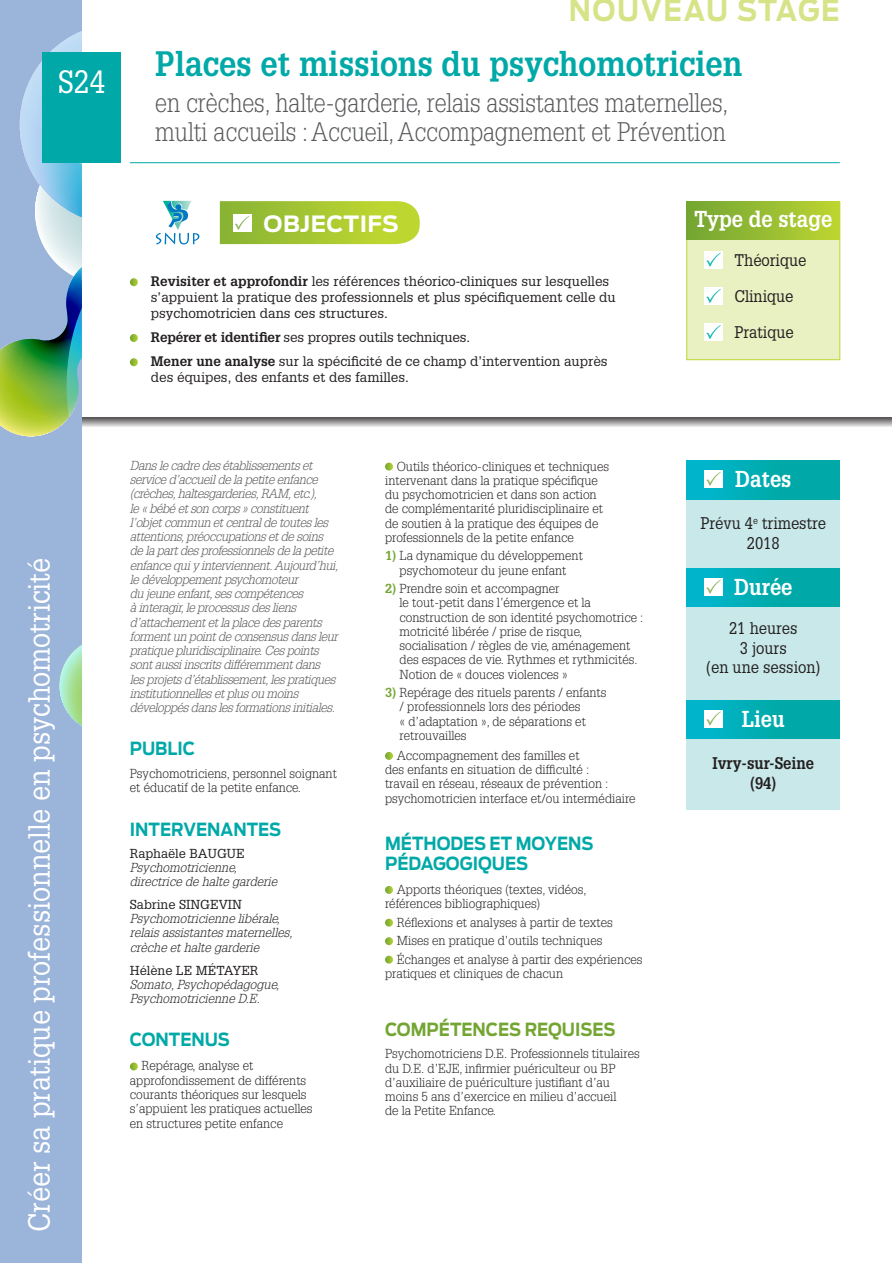
<style>
.page{position:relative;width:893px;height:1263px;background:#fff}
.page>*{position:absolute;margin:0;border:0;box-sizing:border-box;transform-origin:0 0}
.t1{font:700 34.5px "Glypha LT Std";color:#00a9a7;scale:.9 1}
.t2{font:31.5px "Glypha LT Std";color:#fff;scale:.9 1}
.t3{font:30px "Glypha LT Std";color:#fff;scale:.9 1}
.t4{font:700 30px "Antenna";letter-spacing:.055em;color:#d7e387;scale:.9 1}
.t5{font:300 26.25px/28.5px "Glypha LT Std";color:#57585a;scale:.9 1}
.t6{font:700 22.5px "Glypha LT Std";color:#fff;scale:.9 1}
.t7{font:700 22.35px "Antenna";letter-spacing:.015em;color:#fff}
.t8{font:700 18px/19.5px "Antenna";color:#00a9a7;scale:.9 1}
.t9{font:700 18px "Antenna";color:#73a532;scale:.9 1}
.t10{font:16.5px/19.5px "Glypha LT Std";color:#231f20;text-align:center;scale:.9 1}
.t11{font:700 16.5px/19.5px "Glypha LT Std";color:#231f20;text-align:center;scale:.9 1}
.t12{font:13.5px/15.8px "Glypha LT Std";color:#231f20}
.t13{font:300 12.75px/14.2px "Glypha LT Std";color:#231f20}
.t14{font:italic 300 12.75px/14.2px "Glypha LT Std";letter-spacing:-.03em;color:#57585a}
.t15{font:italic 300 12.75px/14.2px "Glypha LT Std";color:#231f20}
.t16{font:12.75px "Glypha LT Std";color:#231f20}
.s1{font-weight:700}
.s2{font-weight:700;color:#73a532}
</style>
<div class="page">
<svg style="left:83px;top:418px;width:809px;height:9px;background:#a5a3a4"></svg>
<div style="left:0;top:0;width:82px;height:1263px;background:#9bb4da"></div>
<svg style="left:59px;top:645px;width:23px;height:81px"></svg>
<svg style="left:0;top:31px;width:83px;height:406px"></svg>
<div style="left:687px;top:461px;width:153px;height:349px;background:#c9e8e9"></div>
<div style="left:43px;top:52px;width:78px;height:110px;background:#00a9a7"></div>
<div style="left:687px;top:461px;width:153px;height:38px;background:linear-gradient(to right,#00b5cb,#00a69d)"></div>
<div style="left:687px;top:569px;width:153px;height:38px;background:linear-gradient(to right,#00b5cb,#00a69d)"></div>
<hr style="left:130px;top:162px;width:710px;height:1px;background:#00a9a7">
<svg style="left:130px;top:278px;width:8px;height:8px"></svg>
<svg style="left:130px;top:334px;width:8px;height:8px"></svg>
<svg style="left:130px;top:358px;width:8px;height:8px"></svg>
<svg style="left:130px;top:1062px;width:8px;height:8px"></svg>
<svg style="left:385px;top:463px;width:8px;height:8px"></svg>
<svg style="left:385px;top:752px;width:8px;height:8px"></svg>
<svg style="left:385px;top:886px;width:8px;height:8px"></svg>
<svg style="left:385px;top:919px;width:8px;height:8px"></svg>
<svg style="left:385px;top:937px;width:8px;height:8px"></svg>
<svg style="left:385px;top:956px;width:8px;height:8px"></svg>
<div style="left:705px;top:470px;width:18px;height:18px;background:#fff"></div>
<svg style="left:706px;top:472px;width:15px;height:14px"></svg>
<svg style="left:220px;top:201px;width:200px;height:43px;background:#adca3e"></svg>
<div style="left:705px;top:578px;width:18px;height:18px;background:#fff"></div>
<svg style="left:706px;top:580px;width:15px;height:14px"></svg>
<svg style="left:156px;top:200px;width:43px;height:45px"></svg>
<div style="left:687px;top:700px;width:153px;height:39px;background:linear-gradient(to right,#00b5cb,#00a69d)"></div>
<div style="left:705px;top:709px;width:18px;height:18px;background:#fff"></div>
<svg style="left:706px;top:711px;width:15px;height:14px"></svg>
<div style="left:686px;top:201px;width:154px;height:159px;background:#e9f0c1;border:1px solid #bed630"></div>
<div style="left:687px;top:201px;width:153px;height:38px;background:linear-gradient(to right,#72a434,#bdd531)"></div>
<div style="left:705px;top:251px;width:18px;height:18px;background:#fff"></div>
<svg style="left:706px;top:253px;width:15px;height:14px"></svg>
<div style="left:705px;top:287px;width:18px;height:18px;background:#fff"></div>
<svg style="left:706px;top:289px;width:15px;height:14px"></svg>
<div style="left:705px;top:323px;width:18px;height:18px;background:#fff"></div>
<svg style="left:706px;top:325px;width:15px;height:14px"></svg>
<h2 class="t2" style="left:58px;top:63px;width:54px">S24</h2>
<h3 class="t4" style="left:569px;top:-8px;width:303px">NOUVEAU STAGE</h3>
<h1 class="t1" style="left:155px;top:43px;width:654px">Places et missions du psychomotricien</h1>
<h3 class="t5" style="left:155px;top:89px;width:638px">en crèches, halte-garderie, relais assistantes maternelles, multi accueils : Accueil, Accompagnement et Prévention</h3>
<h3 class="t7" style="left:264px;top:210px;width:137px">OBJECTIFS</h3>
<p class="t12" style="left:151px;top:273px;width:466px"><span class="s1">Revisiter et approfondir</span> les références théorico-cliniques sur lesquelles s’appuient la pratique des professionnels et plus spécifiquement celle du psychomotricien dans ces structures.</p>
<p class="t12" style="left:151px;top:325px;width:458px;line-height:24.3px"><span class="s1">Repérer et identifier</span> ses propres outils techniques.<br><span class="s1">Mener une analyse</span> sur la spécificité de ce champ d’intervention auprès</p>
<p class="t12" style="left:151px;top:369px;width:260px">des équipes, des enfants et des familles.</p>
<h3 class="t6" style="left:694px;top:205px;width:155px">Type de stage</h3>
<p class="t10" style="left:734px;top:241px;width:82px;line-height:36.2px;text-align:left">Théorique<br>Clinique<br>Pratique</p>
<h3 class="t3" style="left:21px;top:1232px;width:751px;rotate:-90deg">Créer sa pratique professionnelle en psychomotricité</h3>
<p class="t14" style="left:130px;top:459px;width:210px">Dans le cadre des établissements et service d’accueil de la petite enfance (crèches, haltesgarderies, RAM, etc.),<br>le « bébé et son corps » constituent l’objet commun et central de toutes les attentions, préoccupations et de soins de la part des professionnels de la petite enfance qui y interviennent. Aujourd’hui, le développement psychomoteur<br>du jeune enfant, ses compétences<br>à interagir, le processus des liens d’attachement et la place des parents forment un point de consensus dans leur pratique pluridisciplinaire. Ces points sont aussi inscrits différemment dans<br>les projets d’établissement, les pratiques institutionnelles et plus ou moins développés dans les formations initiales.</p>
<h3 class="t8" style="left:130px;top:739px;width:74px">PUBLIC</h3>
<p class="t13" style="left:130px;top:767px;width:208px">Psychomotriciens, personnel soignant et éducatif de la petite enfance.</p>
<h3 class="t8" style="left:130px;top:819px;width:169px">INTERVENANTES</h3>
<p class="t16" style="left:130px;top:845px;width:116px">Raphaële BAUGUE</p>
<p class="t15" style="left:130px;top:861px;width:149px">Psychomotricienne, directrice de halte garderie</p>
<p class="t16" style="left:130px;top:897px;width:114px">Sabrine SINGEVIN</p>
<p class="t15" style="left:130px;top:912px;width:164px">Psychomotricienne libérale, relais assistantes maternelles, crèche et halte garderie</p>
<p class="t16" style="left:130px;top:962px;width:130px">Hélène LE MÉTAYER</p>
<p class="t15" style="left:130px;top:977px;width:151px">Somato, Psychopédagogue,<br>Psychomotricienne D.E.</p>
<h3 class="t8" style="left:130px;top:1030px;width:113px">CONTENUS</h3>
<p class="t13" style="left:130px;top:1059px;width:184px;text-indent:12px">Repérage, analyse et approfondissement de différents courants théoriques sur lesquels s’appuient les pratiques actuelles en structures petite enfance</p>
<p class="t13" style="left:385px;top:459px;width:226px;text-indent:12px">Outils théorico-cliniques et techniques intervenant dans la pratique spécifique du psychomotricien et dans son action de complémentarité pluridisciplinaire et de soutien à la pratique des équipes de professionnels de la petite enfance</p>
<p class="t13" style="left:385px;top:549px;width:199px;text-align:center"><span class="s2">1)</span> La dynamique du développement psychomoteur du jeune enfant</p>
<p class="t13" style="left:400px;top:582px;width:245px;text-indent:-15px"><span class="s2">2)</span> Prendre soin et accompagner<br>le tout-petit dans l’émergence et la construction de son identité psychomotrice : motricité libérée / prise de risque, socialisation / règles de vie, aménagement des espaces de vie. Rythmes et rythmicités.<br>Notion de « douces violences »</p>
<p class="t13" style="left:400px;top:686px;width:208px;text-indent:-15px"><span class="s2">3)</span> Repérage des rituels parents / enfants / professionnels lors des périodes<br>« d’adaptation », de séparations et retrouvailles</p>
<p class="t13" style="left:385px;top:748px;width:252px;text-indent:12px">Accompagnement des familles et<br>des enfants en situation de difficulté :<br>travail en réseau, réseaux de prévention : psychomotricien interface et/ou intermédiaire</p>
<h3 class="t8" style="left:385px;top:834px;width:233px">MÉTHODES ET MOYENS<br>PÉDAGOGIQUES</h3>
<p class="t13" style="left:385px;top:882px;width:203px;text-indent:12px">Apports théoriques (textes, vidéos, références bibliographiques)</p>
<p class="t13" style="left:397px;top:913px;width:247px;line-height:18.5px">Réflexions et analyses à partir de textes<br>Mises en pratique d’outils techniques<br>Échanges et analyse à partir des expériences</p>
<p class="t13" style="left:385px;top:966px;width:180px">pratiques et cliniques de chacun</p>
<h3 class="t9" style="left:385px;top:1018px;width:257px">COMPÉTENCES REQUISES</h3>
<p class="t13" style="left:385px;top:1047px;width:256px">Psychomotriciens D.E. Professionnels titulaires du D.E. d’EJE, infirmier puériculteur ou BP d’auxiliaire de puériculture justifiant d’au moins 5 ans d’exercice en milieu d’accueil<br>de la Petite Enfance.</p>
<h3 class="t6" style="left:735px;top:465px;width:64px">Dates</h3>
<p class="t10" style="left:700px;top:513px;width:141px">Prévu 4<sup>e</sup> trimestre<br>2018</p>
<h3 class="t6" style="left:734px;top:573px;width:67px">Durée</h3>
<p class="t10" style="left:706px;top:618px;width:128px">21 heures<br>3 jours<br>(en une session)</p>
<h3 class="t6" style="left:742px;top:705px;width:49px">Lieu</h3>
<p class="t11" style="left:712px;top:753px;width:114px">Ivry-sur-Seine (94)</p>
</div>
